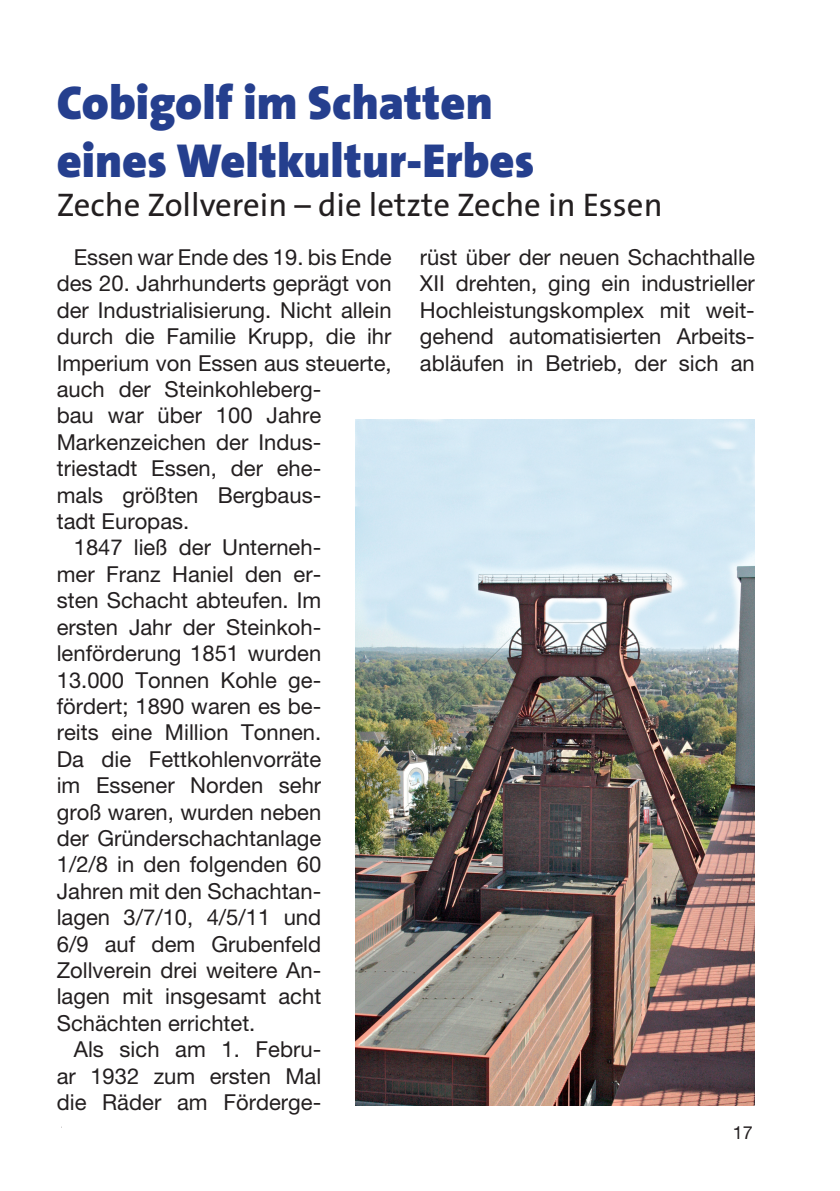
<style>
.page{position:relative;width:840px;height:1191px;background:#fff}
.page>*{position:absolute;margin:0;border:0;box-sizing:border-box;transform-origin:0 0}
.t1{font:900 48px/57.6px "The Sans";color:#253f8e}
.t2{font:32.8px "The Sans";color:#231f20}
.t3{font:22px/26.4px "Helvetica Neue LT Pro";color:#231f20;text-align:justify}
.t4{font:18px "Helvetica Neue LT Std";color:#231f20}
</style>
<div class="page">
<img style="left:355px;top:420px;width:399px;height:686px">
<h1 class="t1" style="left:57px;top:73px;width:478px">Cobigolf im Schatten eines Weltkultur-Erbes</h1>
<h2 class="t2" style="left:57px;top:178px;width:607px">Zeche Zollverein – die letzte Zeche in Essen</h2>
<p class="t3" style="left:74px;top:244px;width:319px">Essen war Ende des 19. bis Ende</p>
<p class="t3" style="left:57px;top:270px;width:336px">des 20. Jahrhunderts geprägt von</p>
<p class="t3" style="left:57px;top:296px;width:336px">der Industrialisierung. Nicht allein</p>
<p class="t3" style="left:57px;top:323px;width:336px">durch die Familie Krupp, die ihr</p>
<p class="t3" style="left:57px;top:349px;width:336px">Imperium von Essen aus steuerte,</p>
<p class="t3" style="left:57px;top:376px;width:266px">auch der Steinkohleberg-</p>
<p class="t3" style="left:57px;top:402px;width:266px">bau war über 100 Jahre</p>
<p class="t3" style="left:57px;top:428px;width:266px">Markenzeichen der Indus-</p>
<p class="t3" style="left:57px;top:455px;width:266px">triestadt Essen, der ehe-</p>
<p class="t3" style="left:57px;top:481px;width:266px">mals größten Bergbaus-</p>
<p class="t3" style="left:57px;top:508px;width:134px">tadt Europas.</p>
<p class="t3" style="left:74px;top:534px;width:249px">1847 ließ der Unterneh-</p>
<p class="t3" style="left:57px;top:560px;width:266px">mer Franz Haniel den er-</p>
<p class="t3" style="left:57px;top:587px;width:266px">sten Schacht abteufen. Im</p>
<p class="t3" style="left:57px;top:613px;width:266px">ersten Jahr der Steinkoh-</p>
<p class="t3" style="left:57px;top:640px;width:266px">lenförderung 1851 wurden</p>
<p class="t3" style="left:57px;top:666px;width:266px">13.000 Tonnen Kohle ge-</p>
<p class="t3" style="left:57px;top:692px;width:266px">fördert; 1890 waren es be-</p>
<p class="t3" style="left:57px;top:719px;width:266px">reits eine Million Tonnen.</p>
<p class="t3" style="left:57px;top:745px;width:266px">Da die Fettkohlenvorräte</p>
<p class="t3" style="left:57px;top:772px;width:266px">im Essener Norden sehr</p>
<p class="t3" style="left:57px;top:798px;width:266px">groß waren, wurden neben</p>
<p class="t3" style="left:57px;top:824px;width:266px">der Gründerschachtanlage</p>
<p class="t3" style="left:57px;top:851px;width:266px">1/2/8 in den folgenden 60</p>
<p class="t3" style="left:57px;top:877px;width:266px">Jahren mit den Schachtan-</p>
<p class="t3" style="left:57px;top:904px;width:266px">lagen 3/7/10, 4/5/11 und</p>
<p class="t3" style="left:57px;top:930px;width:266px">6/9 auf dem Grubenfeld</p>
<p class="t3" style="left:57px;top:956px;width:266px">Zollverein drei weitere An-</p>
<p class="t3" style="left:57px;top:983px;width:266px">lagen mit insgesamt acht</p>
<p class="t3" style="left:57px;top:1009px;width:200px">Schächten errichtet.</p>
<p class="t3" style="left:74px;top:1036px;width:249px">Als sich am 1. Febru-</p>
<p class="t3" style="left:57px;top:1062px;width:266px">ar 1932 zum ersten Mal</p>
<p class="t3" style="left:57px;top:1088px;width:266px">die Räder am Förderge-</p>
<p class="t3" style="left:420px;top:244px;width:336px">rüst über der neuen Schachthalle XII drehten, ging ein industrieller Hochleistungskomplex mit weit&shy;gehend automatisierten Arbeits&shy;abläufen in Betrieb, der sich an</p>
<p class="t4" style="left:732px;top:1121px;width:22px">17</p>
</div>
